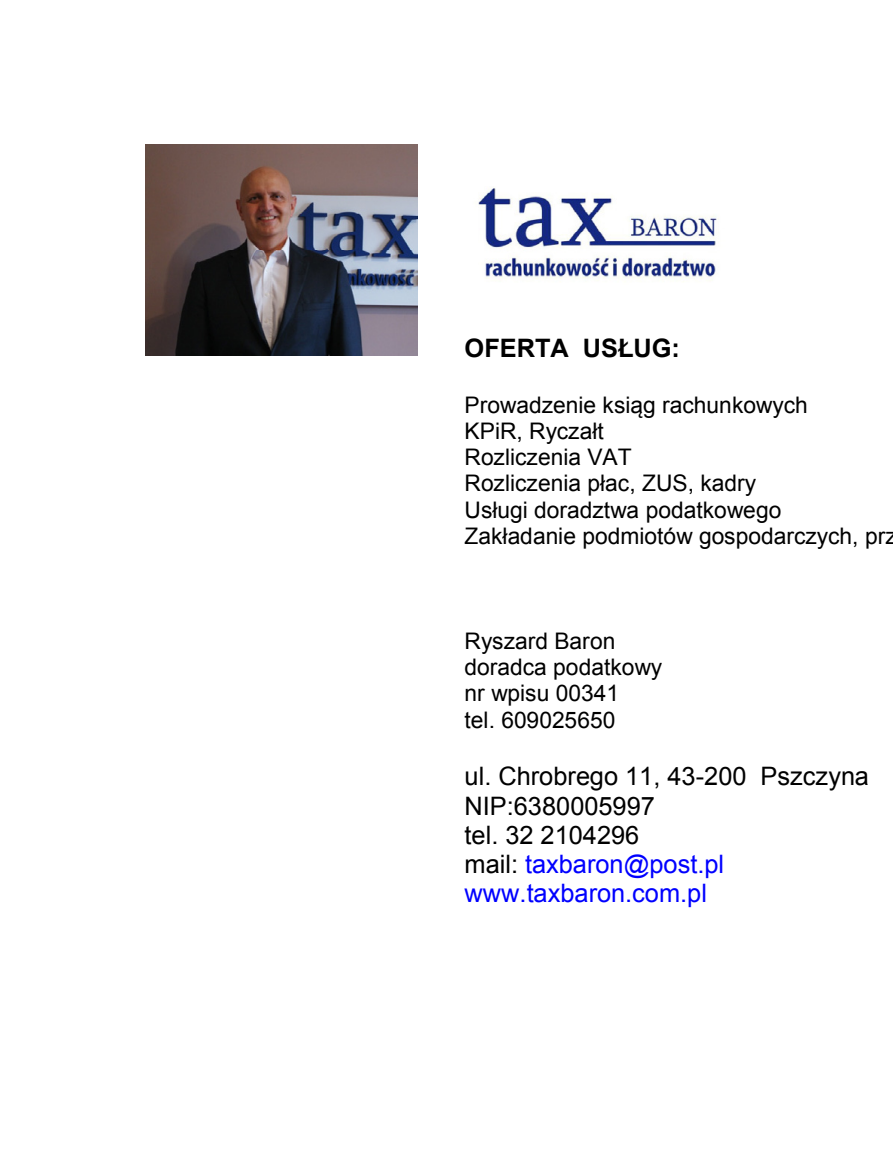
<style>
.page{position:relative;width:893px;height:1149px;background:#fff}
.page>*{position:absolute;margin:0;border:0;box-sizing:border-box;transform-origin:0 0}
.t1{font:25.35px/29.1px "Arial";color:#000}
.t2{font:700 25.35px "Arial";color:#000}
.t3{font:22.8px/26.2px "Arial";color:#000}
.t4{font:22.8px/26.2px "Arial";color:#000}
.s1{font-style:inherit}
.s2{color:#00f}
</style>
<div class="page">
<img style="left:478px;top:188px;width:241px;height:94px">
<img style="left:146px;top:144px;width:271px;height:211px">
<p class="t2" style="left:465px;top:331px;width:217px">OFERTA USŁUG:</p>
<p class="t3" style="left:465px;top:391px;width:345px">Prowadzenie ksiąg rachunkowych<br>KPiR, Ryczałt</p>
<p class="t4" style="left:465px;top:444px;width:169px">Rozliczenia VAT</p>
<p class="t3" style="left:465px;top:470px;width:434px">Rozliczenia płac, ZUS, kadry<br>Usługi doradztwa podatkowego<br>Zakładanie podmiotów gospodarczych, <span class="s1">prz</span></p>
<p class="t4" style="left:465px;top:628px;width:199px">Ryszard Baron doradca podatkowy nr wpisu 00341<br>tel. 609025650</p>
<p class="t1" style="left:465px;top:761px;width:406px">ul. Chrobrego 11, 43-200 Pszczyna<br>NIP:6380005997<br>tel. 32 2104296<br>mail: <span class="s2">taxbaron@post.pl www.taxbaron.com.pl</span></p>
</div>
